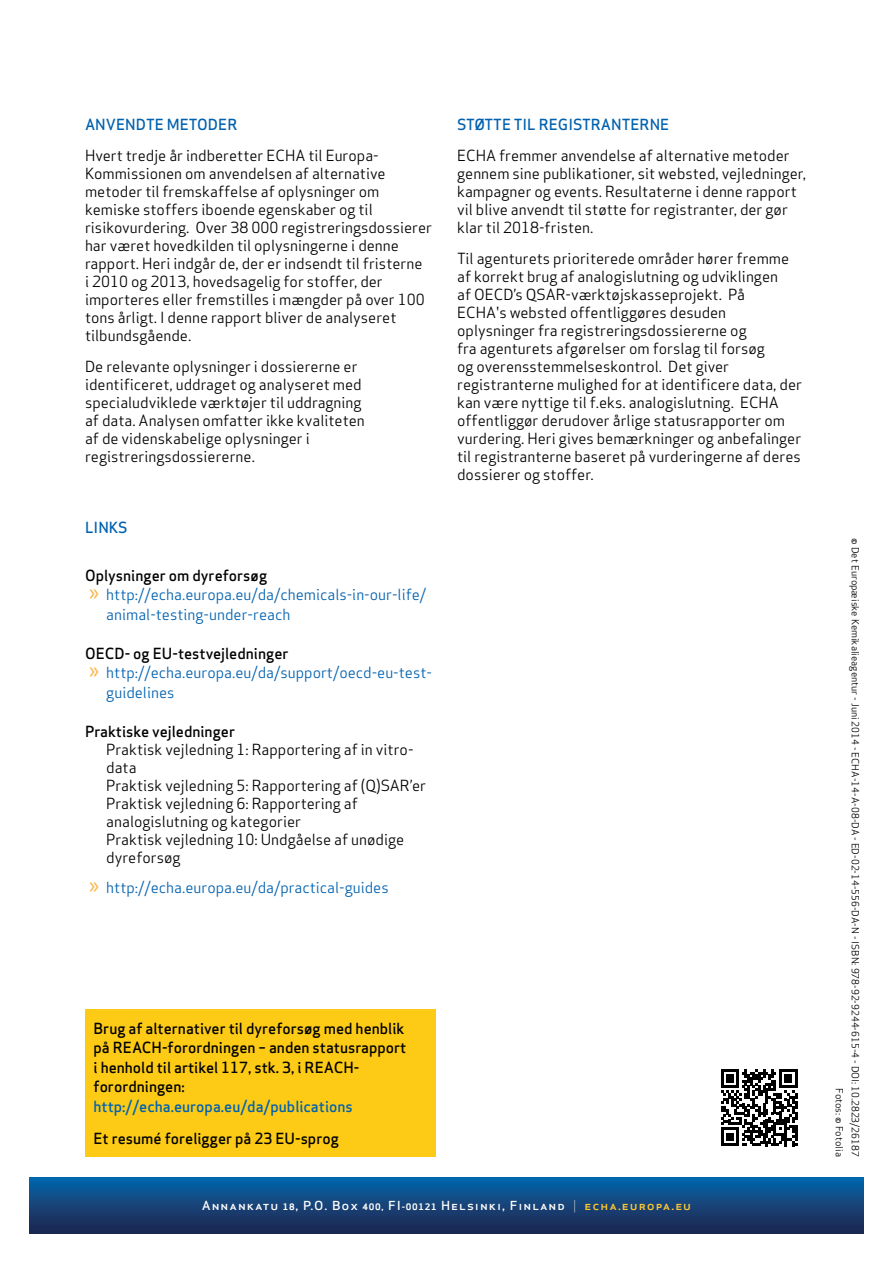
<style>
.page{position:relative;width:893px;height:1263px;background:#fff}
.page>*{position:absolute;margin:0;border:0;box-sizing:border-box;transform-origin:0 0}
.t1{font:15px/18px "Apex Sans";color:#000}
.t2{font:500 15px/19.5px "Apex Sans";color:#000}
.t3{font:15px "Apex Sans";color:#0061af}
.t4{font:500 15px "Apex Sans";color:#0061af}
.t5{font:500 12.15px "Apex Sans";letter-spacing:.075em;color:#fff;scale:1.08 1}
.t6{font:9.75px/15.9px "Apex Sans";color:#000;text-align:right}
.s1{font-family:"Myriad Pro";font-size:24px;color:#fcb240}
.s2{font-weight:700;font-size:8.7px}
.s3{font-weight:700;font-size:8.25px}
.s4{font-weight:300}
.s5{color:#ffc92f}
</style>
<div class="page">
<div style="left:30px;top:1178px;width:833px;height:55px;background:linear-gradient(to bottom,#0464a9,#21244c)"></div>
<div style="left:85px;top:1010px;width:351px;height:147px;background:#fdcb15"></div>
<svg style="left:721px;top:1069px;width:76px;height:77px"></svg>
<p class="t4" style="left:85px;top:112px;width:134px">Anvendte metoder</p>
<p class="t1" style="left:85px;top:145px;width:349px">Hvert tredje år indberetter ECHA til Europa-Kommissionen om anvendelsen af alternative metoder til fremskaffelse af oplysninger om kemiske stoffers iboende egenskaber og til risikovurdering. Over 38 000 registreringsdossierer har været hovedkilden til oplysningerne i denne rapport. Heri indgår de, der er indsendt til fristerne<br>i 2010 og 2013, hovedsagelig for stoffer, der importeres eller fremstilles i mængder på over 100 tons årligt. I denne rapport bliver de analyseret tilbundsgående.</p>
<p class="t1" style="left:85px;top:356px;width:281px">De relevante oplysninger i dossiererne er identificeret, uddraget og analyseret med specialudviklede værktøjer til uddragning af data. Analysen omfatter ikke kvaliteten af de videnskabelige oplysninger i registreringsdossiererne.</p>
<p class="t4" style="left:85px;top:514px;width:44px">Links</p>
<p class="t2" style="left:85px;top:563px;width:184px">Oplysninger om dyreforsøg</p>
<p class="t3" style="left:89px;top:582px;width:338px"><span class="s1">»</span> http://echa.europa.eu/da/chemicals-in-our-life/</p>
<p class="t3" style="left:106px;top:602px;width:185px">animal-testing-under-reach</p>
<p class="t2" style="left:85px;top:641px;width:205px">OECD- og EU-testvejledninger</p>
<p class="t3" style="left:89px;top:660px;width:344px"><span class="s1">»</span> http://echa.europa.eu/da/support/oecd-eu-test-</p>
<p class="t3" style="left:106px;top:680px;width:70px">guidelines</p>
<p class="t2" style="left:85px;top:719px;width:152px">Praktiske vejledninger</p>
<p class="t1" style="left:106px;top:739px;width:321px">Praktisk vejledning 1: Rapportering af in vitro&shy;data<br>Praktisk vejledning 5: Rapportering af (Q)SAR’er Praktisk vejledning 6: Rapportering af analogislutning og kategorier<br>Praktisk vejledning 10: Undgåelse af unødige dyreforsøg</p>
<p class="t3" style="left:89px;top:875px;width:301px"><span class="s1">»</span> http://echa.europa.eu/da/practical-guides</p>
<p class="t4" style="left:457px;top:112px;width:211px">Støtte til registranterne</p>
<p class="t1" style="left:457px;top:145px;width:351px">ECHA fremmer anvendelse af alternative metoder gennem sine publikationer, sit websted, vejledninger, kampagner og events. Resultaterne i denne rapport vil blive anvendt til støtte for registranter, der gør klar til 2018-fristen.</p>
<p class="t1" style="left:457px;top:248px;width:346px">Til agenturets prioriterede områder hører fremme af korrekt brug af analogislutning og udviklingen<br>af OECD’s QSAR-værktøjskasseprojekt. På<br>ECHA's websted offentliggøres desuden oplysninger fra registreringsdossiererne og<br>fra agenturets afgørelser om forslag til forsøg<br>og overensstemmelseskontrol. Det giver registranterne mulighed for at identificere data, der kan være nyttige til f.eks. analogislutning. ECHA offentliggør derudover årlige statusrapporter om vurdering. Heri gives bemærkninger og anbefalinger til registranterne baseret på vurderingerne af deres dossierer og stoffer.</p>
<p class="t2" style="left:94px;top:1016px;width:314px">Brug af alternativer til dyreforsøg med henblik på REACH-forordningen – anden statusrapport i henhold til artikel 117, stk. 3, i REACH&shy;forordningen:</p>
<p class="t4" style="left:94px;top:1093px;width:261px">http://echa.europa.eu/da/publications</p>
<p class="t2" style="left:94px;top:1127px;width:247px">Et resumé foreligger på 23 EU-sprog</p>
<p class="t5" style="left:202px;top:1195px;width:455px">Annankatu <span class="s2">18</span>, P.O. Box <span class="s2">400,</span> FI<span class="s3">-</span><span class="s2">00121</span> Helsinki, Finland <span class="s4">|</span> <span class="s5">echa.europa.eu</span></p>
<p class="t6" style="left:864px;top:538px;width:620px;rotate:90deg">© Det Europæiske Kemikalieagentur - Juni 2014 - ECHA-14-A-08-DA - ED-02-14-556-DA-N - ISBN: 978-92-9244-615-4 - DOI: 10.2823/26187<br>Fotos: © Fotolia</p>
</div>
